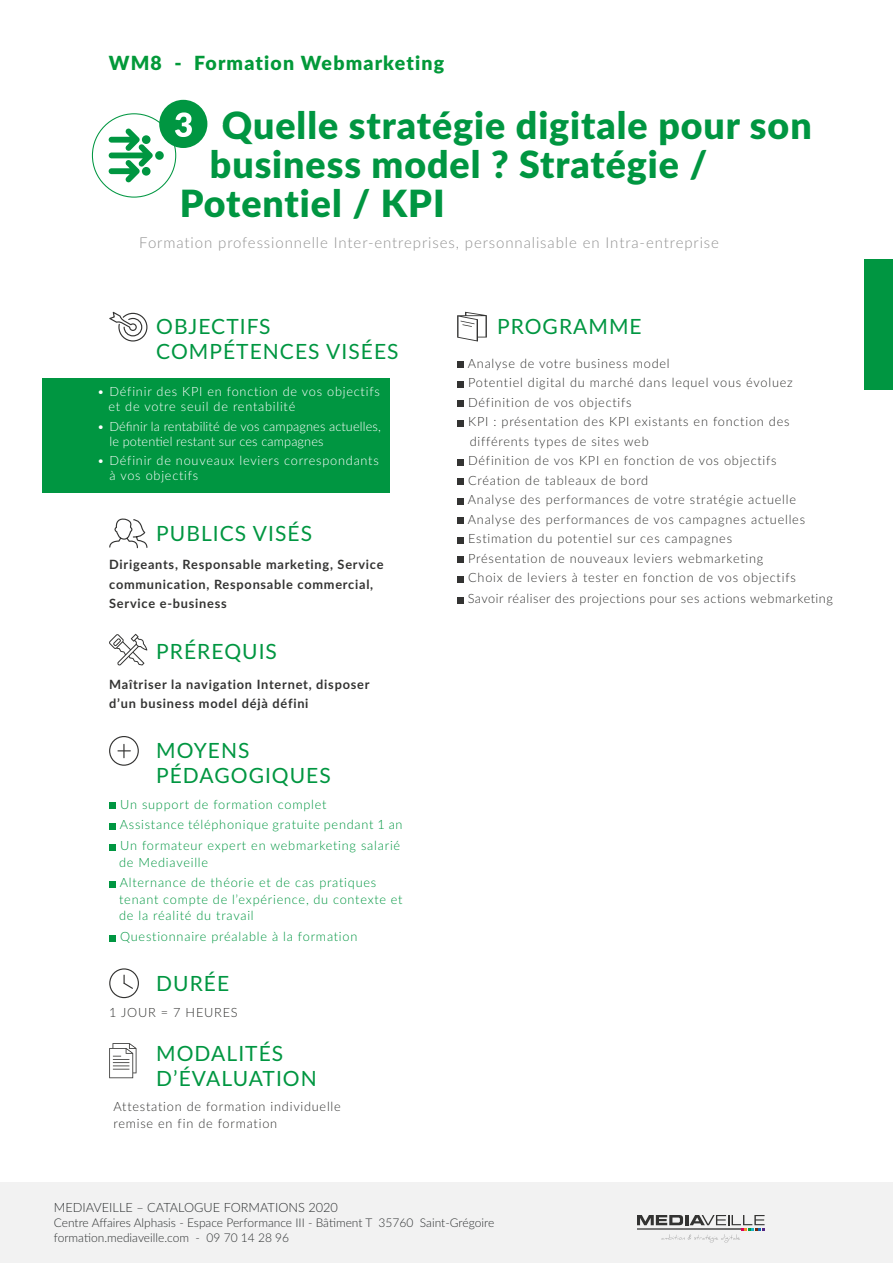
<style>
.page{position:relative;width:893px;height:1263px;background:#fff}
.page>*{position:absolute;margin:0;border:0;box-sizing:border-box;transform-origin:0 0}
.t1{font:900 37.5px "Lato";letter-spacing:.025em;color:#009641}
.t2{font:21px/25.2px "Lato";letter-spacing:.05em;color:#009641}
.t3{font:900 19.5px "Lato";letter-spacing:.06em;color:#029939}
.t4{font:300 15px "Lato";letter-spacing:.06em;color:#929292}
.t5{font:300 12.75px/19.5px "Lato";letter-spacing:.06em;color:#333332}
.t6{font:300 12.75px/20.7px "Lato";letter-spacing:.06em;color:#009641}
.t7{font:700 12.75px/19.5px "Lato";letter-spacing:.06em;color:#333332}
.t8{font:300 12.75px/15px "Lato";letter-spacing:.055em;color:#fff}
.t9{font:300 12.75px/15px "Lato";letter-spacing:.01em;color:#fff}
.t10{font:300 12.75px "Lato";letter-spacing:.04em;color:#333332}
.t11{font:300 12.75px "Lato";color:#2e3132}
.t12{font:300 12px/15px "Lato";color:#2e3132}
</style>
<div class="page">
<svg style="left:457px;top:362px;width:6px;height:6px"></svg>
<svg style="left:457px;top:381px;width:6px;height:6px"></svg>
<svg style="left:457px;top:401px;width:6px;height:6px"></svg>
<svg style="left:457px;top:420px;width:6px;height:6px"></svg>
<svg style="left:457px;top:459px;width:6px;height:6px"></svg>
<svg style="left:457px;top:479px;width:6px;height:6px"></svg>
<svg style="left:457px;top:498px;width:6px;height:6px"></svg>
<svg style="left:457px;top:518px;width:6px;height:6px"></svg>
<svg style="left:457px;top:537px;width:6px;height:6px"></svg>
<svg style="left:457px;top:557px;width:6px;height:6px"></svg>
<svg style="left:457px;top:576px;width:6px;height:6px"></svg>
<svg style="left:457px;top:597px;width:6px;height:6px"></svg>
<div style="left:42px;top:378px;width:347px;height:114px;background:#009641"></div>
<svg style="left:109px;top:518px;width:39px;height:31px"></svg>
<svg style="left:109px;top:802px;width:6px;height:6px"></svg>
<svg style="left:109px;top:823px;width:6px;height:6px"></svg>
<svg style="left:109px;top:844px;width:6px;height:6px"></svg>
<svg style="left:109px;top:881px;width:6px;height:6px"></svg>
<svg style="left:109px;top:935px;width:6px;height:6px"></svg>
<div style="left:109px;top:736px;width:30px;height:30px;border:1px solid #333332;border-radius:50%"></div>
<svg style="left:118px;top:744px;width:12px;height:14px"></svg>
<div style="left:109px;top:968px;width:30px;height:30px;border:1px solid #333332;border-radius:50%"></div>
<svg style="left:123px;top:975px;width:10px;height:14px"></svg>
<svg style="left:109px;top:634px;width:38px;height:31px"></svg>
<svg style="left:109px;top:1043px;width:27px;height:35px"></svg>
<svg style="left:109px;top:311px;width:39px;height:31px"></svg>
<svg style="left:457px;top:312px;width:30px;height:30px"></svg>
<svg style="left:109px;top:99px;width:99px;height:99px"></svg>
<div style="left:865px;top:259px;width:28px;height:131px;background:#009641"></div>
<div style="left:0;top:1182px;width:893px;height:81px;background:#f2f2f2"></div>
<svg style="left:637px;top:1215px;width:128px;height:27px"></svg>
<h3 class="t3" style="left:109px;top:48px;width:337px">WM8 - Formation Webmarketing</h3>
<h1 class="t1" style="left:222px;top:97px;width:591px">Quelle stratégie digitale pour son</h1>
<h1 class="t1" style="left:210px;top:136px;width:499px">business model ? Stratégie /</h1>
<h1 class="t1" style="left:180px;top:175px;width:266px">Potentiel / KPI</h1>
<p class="t4" style="left:139px;top:232px;width:581px">Formation professionnelle Inter-entreprises, personnalisable en Intra-entreprise</p>
<h2 class="t2" style="left:156px;top:313px;width:244px">OBJECTIFS<br>COMPÉTENCES VISÉES</h2>
<h2 class="t2" style="left:497px;top:313px;width:146px">PROGRAMME</h2>
<p class="t5" style="left:468px;top:353px;width:339px">Analyse de votre business model<br>Potentiel digital du marché dans lequel vous évoluez Définition de vos objectifs<br>KPI : présentation des KPI existants en fonction des différents types de sites web<br>Définition de vos KPI en fonction de vos objectifs Création de tableaux de bord<br>Analyse des performances de votre stratégie actuelle Analyse des performances de vos campagnes actuelles Estimation du potentiel sur ces campagnes Présentation de nouveaux leviers webmarketing<br>Choix de leviers à tester en fonction de vos objectifs</p>
<p class="t10" style="left:468px;top:590px;width:367px">Savoir réaliser des projections pour ses actions webmarketing</p>
<p class="t8" style="left:109px;top:384px;width:273px;text-indent:-11px">• Définir des KPI en fonction de vos objectifs et de votre seuil de rentabilité</p>
<p class="t9" style="left:110px;top:418px;width:273px;text-indent:-12px">• Définir la rentabilité de vos campagnes actuelles, le potentiel restant sur ces campagnes</p>
<p class="t8" style="left:110px;top:452px;width:271px;text-indent:-12px">• Définir de nouveaux leviers correspondants à vos objectifs</p>
<h2 class="t2" style="left:156px;top:519px;width:157px">PUBLICS VISÉS</h2>
<p class="t7" style="left:109px;top:554px;width:276px">Dirigeants, Responsable marketing, Service communication, Responsable commercial,<br>Service e-business</p>
<h2 class="t2" style="left:156px;top:638px;width:122px">PRÉREQUIS</h2>
<p class="t7" style="left:109px;top:674px;width:262px">Maîtriser la navigation Internet, disposer d’un business model déjà défini</p>
<h2 class="t2" style="left:156px;top:737px;width:176px">MOYENS<br>PÉDAGOGIQUES</h2>
<p class="t6" style="left:120px;top:793px;width:284px">Un support de formation complet<br>Assistance téléphonique gratuite pendant 1 an<br>Un formateur expert en webmarketing salarié</p>
<p class="t6" style="left:119px;top:851px;width:259px">de Mediaveille<br>Alternance de théorie et de cas pratiques</p>
<p class="t6" style="left:119px;top:890px;width:285px;line-height:16.5px">tenant compte de l’expérience, du contexte et de la réalité du travail</p>
<p class="t6" style="left:120px;top:926px;width:239px">Questionnaire préalable à la formation</p>
<h2 class="t2" style="left:156px;top:969px;width:74px">DURÉE</h2>
<p class="t5" style="left:109px;top:1002px;width:130px">1 JOUR = 7 HEURES</p>
<h2 class="t2" style="left:156px;top:1040px;width:162px">MODALITÉS<br>D’ÉVALUATION</h2>
<p class="t5" style="left:113px;top:1098px;width:229px;line-height:16.5px">Attestation de formation individuelle remise en fin de formation</p>
<p class="t11" style="left:54px;top:1198px;width:286px">MEDIAVEILLE – CATALOGUE FORMATIONS 2020</p>
<p class="t12" style="left:54px;top:1214px;width:442px">Centre Affaires Alphasis - Espace Performance III - Bâtiment T 35760 Saint-Grégoire formation.mediaveille.com - 09 70 14 28 96</p>
</div>
